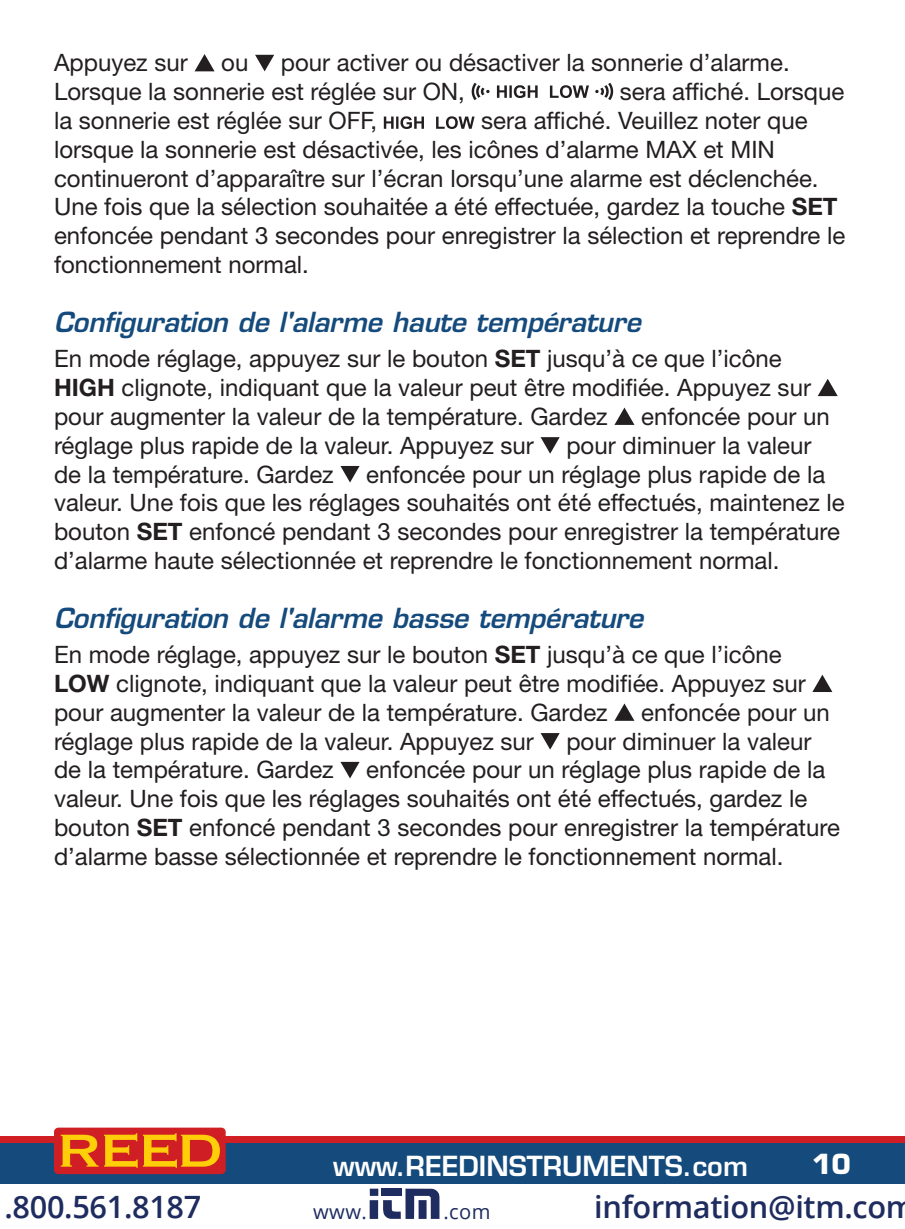
<style>
.page{position:relative;width:905px;height:1229px;background:#fff}
.page>*{position:absolute;margin:0;border:0;box-sizing:border-box;transform-origin:0 0}
.t1{font:600 30.6px "Open Sans";letter-spacing:-.01em;color:#1e2c5f}
.t2{font:italic 600 27px "Eurostile LT Std";letter-spacing:-.01em;color:#144a7c}
.t3{font:600 27px "Eurostile LT Std";color:#fff}
.t4{font:700 27px "Eurostile LT Std";color:#fff}
.t5{font:24px/28.8px "Helvetica Neue LT Std";color:#231f20}
.t6{font:20.1px "Open Sans";letter-spacing:.02em;color:#1e2c5f}
.s1{font-weight:700}
</style>
<div class="page">
<div style="left:0;top:1137px;width:904px;height:91px;background:#144a7c"></div>
<div style="left:0;top:1136px;width:904px;height:6px;background:#d01e25"></div>
<div style="left:54px;top:1127px;width:172px;height:47px;background:#d01e25;border-radius:4px"></div>
<svg style="left:61px;top:1133px;width:159px;height:34px"></svg>
<svg style="left:194px;top:54px;width:20px;height:17px"></svg>
<svg style="left:255px;top:55px;width:19px;height:16px"></svg>
<svg style="left:497px;top:85px;width:92px;height:13px"></svg>
<svg style="left:471px;top:83px;width:18px;height:17px"></svg>
<svg style="left:595px;top:83px;width:18px;height:17px"></svg>
<svg style="left:384px;top:116px;width:90px;height:13px"></svg>
<svg style="left:817px;top:379px;width:20px;height:17px"></svg>
<svg style="left:614px;top:407px;width:20px;height:18px"></svg>
<svg style="left:540px;top:437px;width:19px;height:17px"></svg>
<svg style="left:340px;top:466px;width:19px;height:16px"></svg>
<svg style="left:812px;top:674px;width:20px;height:18px"></svg>
<svg style="left:614px;top:703px;width:20px;height:18px"></svg>
<svg style="left:540px;top:733px;width:19px;height:16px"></svg>
<svg style="left:340px;top:762px;width:19px;height:16px"></svg>
<div style="left:0;top:1184px;width:904px;height:44px;background:#fff"></div>
<div style="left:370px;top:1188px;width:8px;height:7px;background:#1e2c5f"></div>
<div style="left:369px;top:1200px;width:9px;height:18px;background:#1e2c5f"></div>
<svg style="left:382px;top:1188px;width:57px;height:30px"></svg>
<p class="t5" style="left:54px;top:48px;width:737px;text-indent:227px">pour activer ou désactiver la sonnerie d’alarme.<br>Lorsque la sonnerie est réglée sur ON,</p>
<p class="t5" style="left:54px;top:48px;width:135px">Appuyez sur</p>
<p class="t5" style="left:221px;top:48px;width:29px">ou</p>
<p class="t5" style="left:620px;top:77px;width:226px">sera affiché. Lorsque</p>
<p class="t5" style="left:54px;top:106px;width:792px;text-indent:427px">sera affiché. Veuillez noter que lorsque la sonnerie est désactivée, les icônes d’alarme MAX et MIN continueront d’apparaître sur l’écran lorsqu’une alarme est déclenchée.<br>Une fois que la sélection souhaitée a été effectuée, gardez la touche <span class="s1">SET </span>enfoncée pendant 3 secondes pour enregistrer la sélection et reprendre le fonctionnement normal.</p>
<p class="t2" style="left:54px;top:306px;width:588px">Configuration de l'alarme haute température</p>
<p class="t5" style="left:54px;top:344px;width:758px">En mode réglage, appuyez sur le bouton <span class="s1">SET</span> jusqu’à ce que l’icône<br><span class="s1">HIGH</span> clignote, indiquant que la valeur peut être modifiée. Appuyez sur pour augmenter la valeur de la température. Gardez</p>
<p class="t5" style="left:54px;top:106px;width:324px">la sonnerie est réglée sur OFF,</p>
<p class="t5" style="left:641px;top:401px;width:190px">enfoncée pour un</p>
<p class="t5" style="left:54px;top:430px;width:481px">réglage plus rapide de la valeur. Appuyez sur</p>
<p class="t5" style="left:566px;top:430px;width:246px">pour diminuer la valeur</p>
<p class="t5" style="left:54px;top:459px;width:281px">de la température. Gardez</p>
<p class="t5" style="left:54px;top:459px;width:792px;text-indent:312px">enfoncée pour un réglage plus rapide de la valeur. Une fois que les réglages souhaités ont été effectués, maintenez le bouton <span class="s1">SET</span> enfoncé pendant 3 secondes pour enregistrer la température d’alarme haute sélectionnée et reprendre le fonctionnement normal.</p>
<p class="t2" style="left:54px;top:601px;width:590px">Configuration de l'alarme basse température</p>
<p class="t5" style="left:54px;top:640px;width:753px">En mode réglage, appuyez sur le bouton <span class="s1">SET</span> jusqu’à ce que l’icône<br><span class="s1">LOW</span> clignote, indiquant que la valeur peut être modifiée. Appuyez sur pour augmenter la valeur de la température. Gardez</p>
<p class="t5" style="left:641px;top:697px;width:190px">enfoncée pour un</p>
<p class="t5" style="left:54px;top:726px;width:481px">réglage plus rapide de la valeur. Appuyez sur</p>
<p class="t5" style="left:566px;top:726px;width:246px">pour diminuer la valeur</p>
<p class="t5" style="left:54px;top:755px;width:281px">de la température. Gardez</p>
<p class="t5" style="left:54px;top:755px;width:787px;text-indent:312px">enfoncée pour un réglage plus rapide de la valeur. Une fois que les réglages souhaités ont été effectués, gardez le bouton <span class="s1">SET</span> enfoncé pendant 3 secondes pour enregistrer la température d’alarme basse sélectionnée et reprendre le fonctionnement normal.</p>
<p class="t1" style="left:4px;top:1186px;width:198px">.800.561.8187</p>
<p class="t3" style="left:333px;top:1148px;width:416px">www.REEDINSTRUMENTS.com</p>
<p class="t4" style="left:812px;top:1147px;width:40px">10</p>
<p class="t6" style="left:313px;top:1198px;width:55px">www.</p>
<p class="t6" style="left:443px;top:1198px;width:49px">.com</p>
<p class="t1" style="left:594px;top:1186px;width:322px">information@itm.com</p>
</div>
